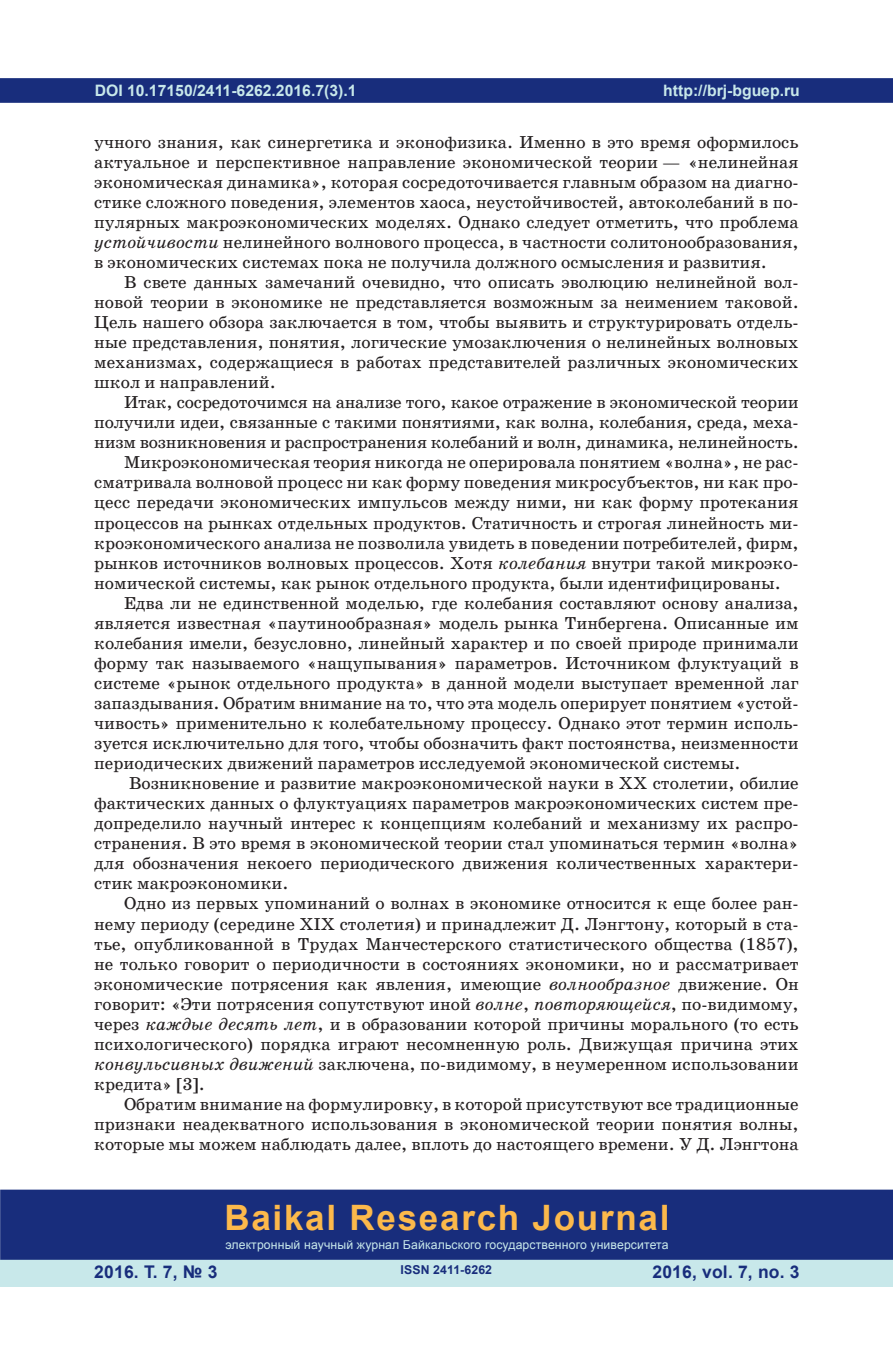
<style>
.page{position:relative;width:893px;height:1360px;background:#fff}
.page>*{position:absolute;margin:0;border:0;box-sizing:border-box;transform-origin:0 0}
.t1{font:700 35px "Arial";letter-spacing:.05em;color:#fcb94b}
.t2{font:17.5px/20.1px "School Book C";color:#231f20;text-align:justify}
.t3{font:700 17.5px "Arial";letter-spacing:.01em;color:#182d7c}
.t4{font:700 15.75px "Arial";color:#c8e8ea}
.t5{font:12.25px "Arial";letter-spacing:.01em;color:#c8e8ea}
.t6{font:700 12.25px "Arial";letter-spacing:.01em;color:#182d7c}
.s1{font-style:italic}
</style>
<div class="page">
<div style="left:0;top:78px;width:893px;height:25px;background:#182d7c;border:2px solid #182d7c"></div>
<div style="left:0;top:1258px;width:893px;height:28px;background:#c8e8ea"></div>
<div style="left:0;top:1189px;width:893px;height:70px;background:#182d7c;border:2px solid #182d7c"></div>
<p class="t4" style="left:95px;top:79px;width:263px">DOI 10.17150/2411-6262.2016.7(3).1</p>
<p class="t2" style="left:94px;top:132px;width:706px">учного знания, как синергетика и эконофизика. Именно в это время оформилось актуальное и перспективное направление экономической теории — «нелинейная экономическая динамика», которая сосредоточивается главным образом на диагно&shy;стике сложного поведения, элементов хаоса, неустойчивостей, автоколебаний в по&shy;пулярных макроэкономических моделях. Однако следует отметить, что проблема <span class="s1">устойчивости</span> нелинейного волнового процесса, в частности солитонообразования, в экономических системах пока не получила должного осмысления и развития.</p>
<p class="t2" style="left:94px;top:272px;width:706px;text-indent:30px">В свете данных замечаний очевидно, что описать эволюцию нелинейной вол&shy;новой теории в экономике не представляется возможным за неимением таковой.<br>Цель нашего обзора заключается в том, чтобы выявить и структурировать отдель&shy;ные представления, понятия, логические умозаключения о нелинейных волновых механизмах, содержащиеся в работах представителей различных экономических школ и направлений.</p>
<p class="t2" style="left:124px;top:392px;width:676px">Итак, сосредоточимся на анализе того, какое отражение в экономической теории</p>
<p class="t2" style="left:94px;top:412px;width:706px">получили идеи, связанные с такими понятиями, как волна, колебания, среда, меха-</p>
<p class="t2" style="left:94px;top:432px;width:706px">низм возникновения и распространения колебаний и волн, динамика, нелинейность.</p>
<p class="t2" style="left:124px;top:452px;width:676px">Микроэкономическая теория никогда не оперировала понятием «волна», не рас-</p>
<p class="t2" style="left:94px;top:472px;width:706px">сматривала волновой процесс ни как форму поведения микросубъектов, ни как про-</p>
<p class="t2" style="left:94px;top:492px;width:706px">цесс передачи экономических импульсов между ними, ни как форму протекания</p>
<p class="t2" style="left:94px;top:512px;width:706px">процессов на рынках отдельных продуктов. Статичность и строгая линейность ми-</p>
<p class="t2" style="left:94px;top:533px;width:706px">кроэкономического анализа не позволила увидеть в поведении потребителей, фирм,</p>
<p class="t2" style="left:94px;top:553px;width:706px">рынков источников волновых процессов. Хотя <span class="s1">колебания</span> внутри такой микроэко-</p>
<p class="t2" style="left:94px;top:573px;width:688px">номической системы, как рынок отдельного продукта, были идентифицированы.</p>
<p class="t2" style="left:124px;top:593px;width:676px">Едва ли не единственной моделью, где колебания составляют основу анализа,</p>
<p class="t2" style="left:94px;top:613px;width:706px">является известная «паутинообразная» модель рынка Тинбергена. Описанные им</p>
<p class="t2" style="left:94px;top:633px;width:706px">колебания имели, безусловно, линейный характер и по своей природе принимали</p>
<p class="t2" style="left:94px;top:653px;width:706px">форму так называемого «нащупывания» параметров. Источником флуктуаций в</p>
<p class="t2" style="left:94px;top:673px;width:706px">системе «рынок отдельного продукта» в данной модели выступает временной лаг</p>
<p class="t2" style="left:94px;top:693px;width:706px">запаздывания. Обратим внимание на то, что эта модель оперирует понятием «устой-</p>
<p class="t2" style="left:94px;top:713px;width:706px">чивость» применительно к колебательному процессу. Однако этот термин исполь-</p>
<p class="t2" style="left:94px;top:733px;width:706px">зуется исключительно для того, чтобы обозначить факт постоянства, неизменности</p>
<p class="t2" style="left:94px;top:753px;width:648px">периодических движений параметров исследуемой экономической системы.</p>
<p class="t2" style="left:129px;top:773px;width:671px">Возникновение и развитие макроэкономической науки в ХХ столетии, обилие</p>
<p class="t2" style="left:94px;top:793px;width:706px">фактических данных о флуктуациях параметров макроэкономических систем пре-</p>
<p class="t2" style="left:94px;top:813px;width:706px">допределило научный интерес к концепциям колебаний и механизму их распро-</p>
<p class="t2" style="left:94px;top:833px;width:706px">странения. В это время в экономической теории стал упоминаться термин «волна»</p>
<p class="t2" style="left:94px;top:853px;width:706px">для обозначения некоего периодического движения количественных характери-</p>
<p class="t2" style="left:94px;top:873px;width:196px">стик макроэкономики.</p>
<p class="t2" style="left:124px;top:893px;width:676px">Одно из первых упоминаний о волнах в экономике относится к еще более ран-</p>
<p class="t2" style="left:94px;top:913px;width:706px">нему периоду (середине XIX столетия) и принадлежит Д. Лэнгтону, который в ста-</p>
<p class="t2" style="left:94px;top:933px;width:706px">тье, опубликованной в Трудах Манчестерского статистического общества (1857),</p>
<p class="t2" style="left:94px;top:953px;width:706px">не только говорит о периодичности в состояниях экономики, но и рассматривает</p>
<p class="t2" style="left:94px;top:973px;width:706px">экономические потрясения как явления, имеющие <span class="s1">волнообразное</span> движение. Он</p>
<p class="t2" style="left:94px;top:993px;width:706px">говорит: «Эти потрясения сопутствуют иной <span class="s1">волне</span>, <span class="s1">повторяющейся</span>, по-видимому,</p>
<p class="t2" style="left:94px;top:1013px;width:706px">через <span class="s1">каждые десять лет</span>, и в образовании которой причины морального (то есть</p>
<p class="t2" style="left:94px;top:1033px;width:706px">психологического) порядка играют несомненную роль. Движущая причина этих</p>
<p class="t2" style="left:94px;top:1053px;width:706px"><span class="s1">конвульсивных движений</span> заключена, по-видимому, в неумеренном использовании</p>
<p class="t2" style="left:94px;top:1074px;width:112px">кредита» [3].</p>
<p class="t2" style="left:124px;top:1094px;width:676px">Обратим внимание на формулировку, в которой присутствуют все традиционные</p>
<p class="t2" style="left:94px;top:1114px;width:706px">признаки неадекватного использования в экономической теории понятия волны,</p>
<p class="t2" style="left:94px;top:1134px;width:706px">которые мы можем наблюдать далее, вплоть до настоящего времени. У Д. Лэнгтона</p>
<p class="t4" style="left:663px;top:79px;width:138px">http://brj-bguep.ru</p>
<h1 class="t1" style="left:224px;top:1193px;width:447px">Baikal Research Journal</h1>
<p class="t5" style="left:225px;top:1236px;width:445px">электронный научный журнал Байкальского государственного университета</p>
<p class="t3" style="left:94px;top:1259px;width:125px">2016. Т. 7, № 3</p>
<p class="t3" style="left:652px;top:1259px;width:149px">2016, vol. 7, no. 3</p>
<p class="t6" style="left:401px;top:1261px;width:93px">ISSN 2411-6262</p>
</div>
